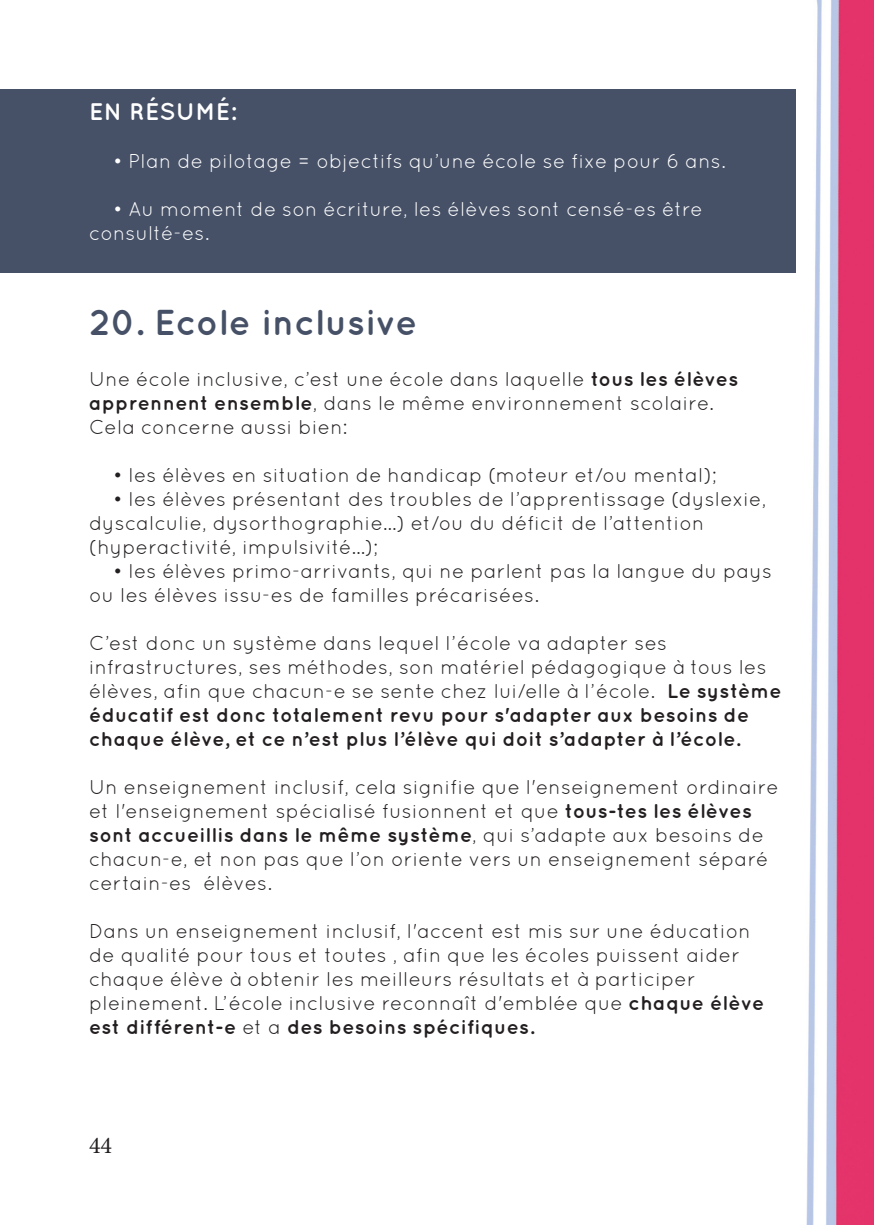
<style>
.page{position:relative;width:874px;height:1225px;background:#fff}
.page>*{position:absolute;margin:0;border:0;box-sizing:border-box;transform-origin:0 0}
.t1{font:700 36px "Quicksand";color:#465167}
.Style_de_paragraphe{font:700 24px "Quicksand";letter-spacing:.01em;color:#fff}
.t2{font:24px "Minion Pro";color:#231f20}
.Style_de_paragraphe-2{font:20px/24px "Quicksand";letter-spacing:.015em;color:#231f20}
.Style_de_paragraphe-3{font:20px/24px "Quicksand";letter-spacing:.015em;color:#fff}
.s1{font-weight:700}
</style>
<div class="page">
<img style="left:0;top:0;width:873px;height:1225px">
<div style="left:0;top:89px;width:795px;height:183px;background:#465167"></div>
<p class="Style_de_paragraphe" style="left:89px;top:97px;width:148px">EN RÉSUMÉ:</p>
<p class="Style_de_paragraphe-3" style="left:113px;top:149px;width:613px">• Plan de pilotage = objectifs qu’une école se fixe pour 6 ans.</p>
<p class="Style_de_paragraphe-3" style="left:89px;top:197px;width:614px;text-indent:24px">• Au moment de son écriture, les élèves sont censé-es être consulté-es.</p>
<p class="t1" style="left:89px;top:300px;width:329px">20. Ecole inclusive</p>
<p class="Style_de_paragraphe-2" style="left:89px;top:367px;width:650px">Une école inclusive, c’est une école dans laquelle <span class="s1">tous les élèves apprennent ensemble</span>, dans le même environnement scolaire.</p>
<p class="Style_de_paragraphe-2" style="left:89px;top:415px;width:259px">Cela concerne aussi bien:</p>
<p class="Style_de_paragraphe-2" style="left:113px;top:463px;width:605px">• les élèves en situation de handicap (moteur et/ou mental);</p>
<p class="Style_de_paragraphe-2" style="left:89px;top:487px;width:678px;text-indent:24px">• les élèves présentant des troubles de l’apprentissage (dyslexie, dyscalculie, dysorthographie…) et/ou du déficit de l’attention (hyperactivité, impulsivité…);</p>
<p class="Style_de_paragraphe-2" style="left:89px;top:559px;width:684px;text-indent:24px">• les élèves primo-arrivants, qui ne parlent pas la langue du pays ou les élèves issu-es de familles précarisées.</p>
<p class="Style_de_paragraphe-2" style="left:89px;top:631px;width:693px">C’est donc un système dans lequel l’école va adapter ses infrastructures, ses méthodes, son matériel pédagogique à tous les élèves, afin que chacun-e se sente chez lui/elle à l’école. <span class="s1">Le système éducatif est donc totalement revu pour s'adapter aux besoins de chaque élève, et ce n’est plus l’élève qui doit s’adapter à l’école.</span></p>
<p class="Style_de_paragraphe-2" style="left:89px;top:775px;width:690px">Un enseignement inclusif, cela signifie que l'enseignement ordinaire et l'enseignement spécialisé fusionnent et que <span class="s1">tous-tes les élèves sont accueillis dans le même système</span>, qui s’adapte aux besoins de chacun-e, et non pas que l’on oriente vers un enseignement séparé certain-es élèves.</p>
<p class="Style_de_paragraphe-2" style="left:89px;top:919px;width:676px">Dans un enseignement inclusif, l'accent est mis sur une éducation de qualité pour tous et toutes , afin que les écoles puissent aider chaque élève à obtenir les meilleurs résultats et à participer pleinement. L’école inclusive reconnaît d'emblée que <span class="s1">chaque élève est différent-e</span> et a <span class="s1">des besoins spécifiques.</span></p>
<p class="t2" style="left:89px;top:1129px;width:25px">44</p>
</div>
